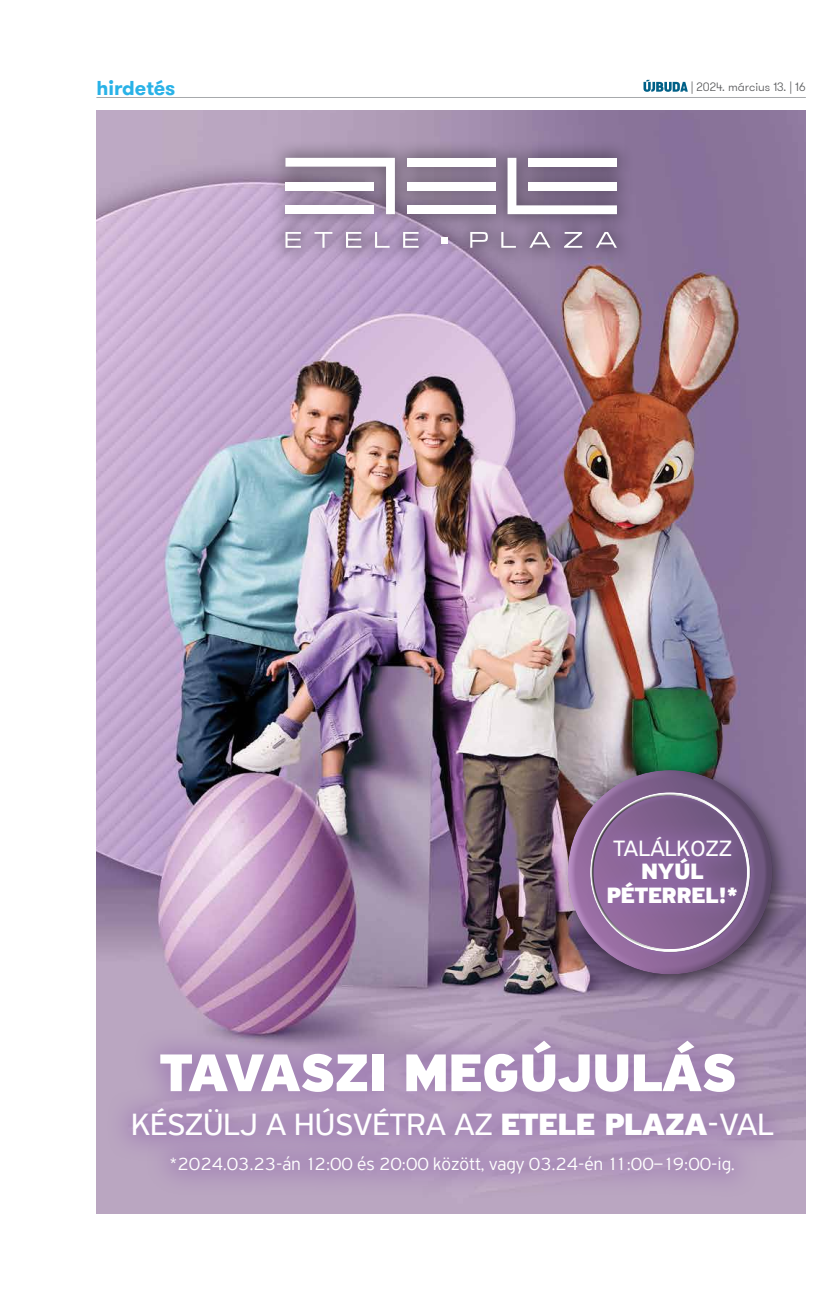
<style>
.page{position:relative;width:820px;height:1293px;background:#fff}
.page>*{position:absolute;margin:0;border:0;box-sizing:border-box;transform-origin:0 0}
.t1{font:900 56.4px "PF Highway Sans Pro";color:#fff}
.t2{font:32.5px "PF Highway Sans Pro";color:#fff}
.t3{font:900 23.4px/23.4px "PF Highway Sans Pro";color:#fff;text-align:center}
.t4{font:23.4px "PF Highway Sans Pro";color:#fff}
.t5{font:700 20px "GT Walsheim Pro";color:#29b2e7}
.t6{font:300 18.8px "PF Highway Sans Pro";color:#fff}
.t7{font:300 12px "GT Walsheim Pro";color:#58595b}
.s1{font-weight:900}
</style>
<div class="page">
<hr style="left:97px;top:97px;width:708px;height:1px;background:#a7a9ac">
<svg style="left:643px;top:80px;width:44px;height:12px"></svg>
<img style="left:96px;top:111px;width:709px;height:1102px">
<div style="left:267px;top:140px;width:367px;height:126px;background:#000;opacity:.43"></div>
<div style="left:407px;top:182px;width:88px;height:8px;background:#fff"></div>
<div style="left:407px;top:205px;width:88px;height:9px;background:#fff"></div>
<div style="left:407px;top:158px;width:88px;height:9px;background:#fff"></div>
<svg style="left:285px;top:232px;width:16px;height:16px"></svg>
<svg style="left:314px;top:232px;width:18px;height:16px"></svg>
<svg style="left:346px;top:232px;width:15px;height:16px"></svg>
<svg style="left:375px;top:232px;width:14px;height:16px"></svg>
<svg style="left:403px;top:232px;width:15px;height:16px"></svg>
<svg style="left:470px;top:232px;width:17px;height:16px"></svg>
<svg style="left:501px;top:232px;width:14px;height:16px"></svg>
<svg style="left:529px;top:232px;width:21px;height:16px"></svg>
<svg style="left:564px;top:232px;width:18px;height:16px"></svg>
<svg style="left:595px;top:232px;width:21px;height:16px"></svg>
<svg style="left:441px;top:237px;width:6px;height:6px"></svg>
<svg style="left:285px;top:158px;width:110px;height:56px"></svg>
<svg style="left:507px;top:158px;width:109px;height:56px"></svg>
<div style="left:106px;top:1015px;width:692px;height:147px;background:#956daf;opacity:.61"></div>
<div style="left:145px;top:1130px;width:613px;height:69px;background:#956daf;opacity:.61"></div>
<div style="left:557px;top:760px;width:234px;height:233px;background:#000;opacity:.5"></div>
<div style="left:565px;top:768px;width:114px;height:207px;background:#956daf;opacity:.75"></div>
<div style="left:642px;top:768px;width:130px;height:207px;background:#000;opacity:.19"></div>
<div style="left:588px;top:791px;width:167px;height:167px;background:#956daf;opacity:.54"></div>
<div style="left:591px;top:791px;width:159px;height:161px;background:#000;opacity:.75"></div>
<div style="left:586px;top:816px;width:171px;height:108px;background:#956daf;opacity:.61"></div>
<p class="t5" style="left:96px;top:75px;width:80px">hirdetés</p>
<p class="t7" style="left:690px;top:79px;width:116px">| 2024. március 13. | 16</p>
<p class="t4" style="left:613px;top:834px;width:120px">TALÁLKOZZ</p>
<p class="t3" style="left:606px;top:860px;width:133px">NYÚL<br>PÉTERREL!*</p>
<h1 class="t1" style="left:160px;top:1038px;width:577px">TAVASZI MEGÚJULÁS</h1>
<h2 class="t2" style="left:131px;top:1105px;width:644px">KÉSZÜLJ A HÚSVÉTRA AZ <span class="s1">ETELE PLAZA</span>-VAL</h2>
<p class="t6" style="left:169px;top:1152px;width:567px">*2024.03.23-án 12:00 és 20:00 között, vagy 03.24-én 11:00–19:00-ig.</p>
</div>
